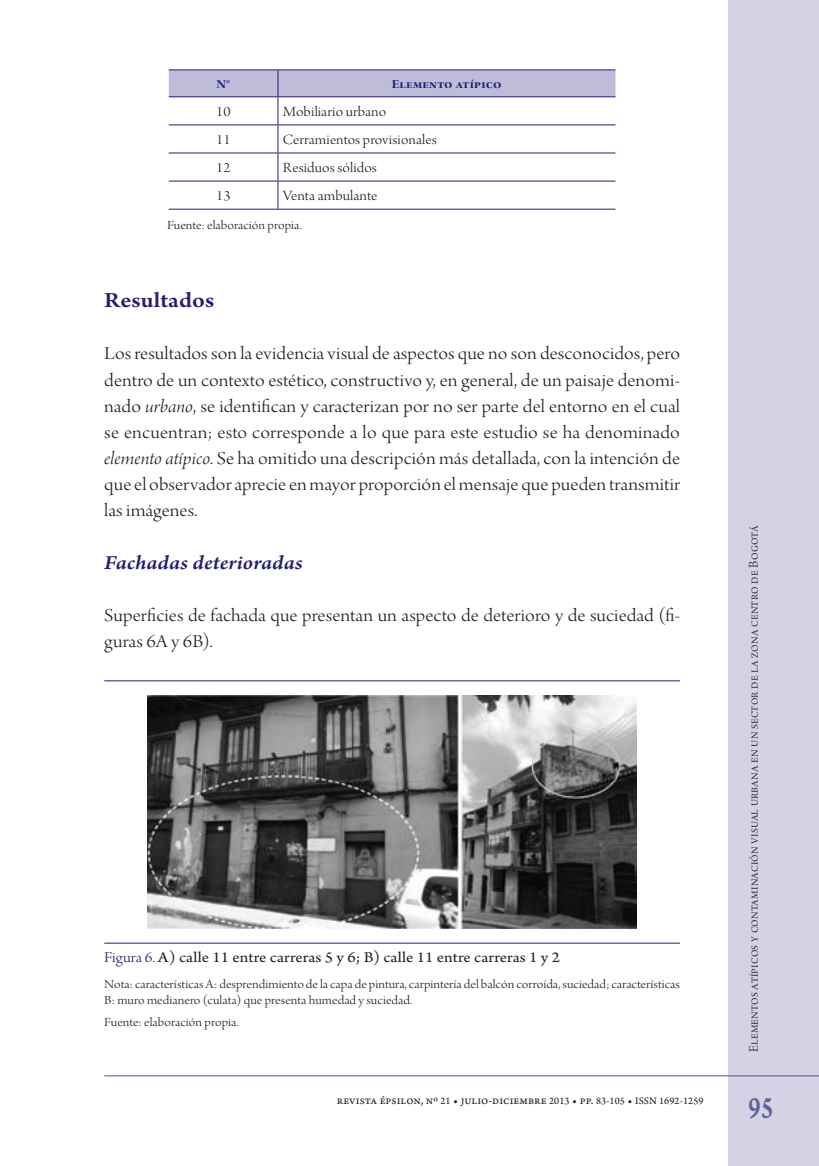
<style>
.page{position:relative;width:819px;height:1166px;background:#fff}
.page>*{position:absolute;margin:0;border:0;box-sizing:border-box;transform-origin:0 0}
.t1{font:31.5px "Arno Pro Smbd Caption";color:#65609b;scale:.75 1}
.t2{font:600 22.75px "Arno Pro";letter-spacing:.005em;color:#221e72;scale:1.1 1}
.t3{font:italic 600 21px "Arno Pro";letter-spacing:.005em;color:#221e72;scale:1.1 1}
.t4{font:19.25px/26.1px "Arno Pro Light Display";letter-spacing:.005em;color:#231f20;text-align:justify;scale:1.1 1}
.t5{font:15.75px "Arno Pro";letter-spacing:.005em;color:#231f20;scale:1.1 1}
.t6{font:14.88px "Arno Pro Light Display";letter-spacing:.005em;color:#231f20;scale:1.1 1}
.t7{font:14px "Arno Pro Light Display";color:#231f20}
.t8{font:13.12px/16.4px "Arno Pro Light Display";letter-spacing:.005em;color:#231f20;scale:1.1 1}
.t9{font:13.12px "Arno Pro Bold Display";letter-spacing:.015em;color:#221e72;scale:1.1 1}
.t10{font:12.25px "Arno Pro Sm Text";letter-spacing:.01em;color:#231f20}
.s1{font-family:"Arno Pro Light Italic Display"}
.s2{font-family:"Arno Pro Light Display";color:#221e72}
.s3{font-size:10.5px}
</style>
<div class="page">
<div style="left:728px;top:0;width:91px;height:1166px;background:#d4d2e5"></div>
<hr style="left:104px;top:1075px;width:715px;height:1px;background:#514e8f">
<hr style="left:169px;top:69px;width:109px;height:1px;background:#221e72">
<hr style="left:278px;top:69px;width:337px;height:1px;background:#221e72">
<hr style="left:169px;top:209px;width:109px;height:1px;background:#221e72">
<hr style="left:278px;top:209px;width:337px;height:1px;background:#221e72">
<svg style="left:169px;top:70px;width:446px;height:139px"></svg>
<hr style="left:104px;top:680px;width:576px;height:1px;background:#221e72">
<hr style="left:104px;top:943px;width:576px;height:1px;background:#221e72">
<img style="left:148px;top:696px;width:488px;height:232px">
<p class="t9" style="left:216px;top:77px;width:14px">N°</p>
<p class="t9" style="left:392px;top:77px;width:101px">Elemento atípico</p>
<p class="t6" style="left:216px;top:103px;width:15px">10</p>
<p class="t6" style="left:283px;top:103px;width:95px">Mobiliario urbano</p>
<p class="t6" style="left:216px;top:132px;width:15px">11</p>
<p class="t6" style="left:283px;top:132px;width:141px">Cerramientos provisionales</p>
<p class="t6" style="left:216px;top:160px;width:15px">12</p>
<p class="t6" style="left:283px;top:160px;width:87px">Residuos sólidos</p>
<p class="t6" style="left:216px;top:188px;width:15px">13</p>
<p class="t6" style="left:283px;top:188px;width:87px">Venta ambulante</p>
<p class="t8" style="left:167px;top:217px;width:124px">Fuente: elaboración propia.</p>
<p class="t2" style="left:104px;top:287px;width:102px">Resultados</p>
<p class="t4" style="left:104px;top:342px;width:525px">Los resultados son la evidencia visual de aspectos que no son desconocidos, pero dentro de un contexto estético, constructivo y, en general, de un paisaje denomi&shy;nado <span class="s1">urbano</span>, se identifican y caracterizan por no ser parte del entorno en el cual se encuentran; esto corresponde a lo que para este estudio se ha denominado <span class="s1">elemento atípico</span>. Se ha omitido una descripción más detallada, con la intención de que el observador aprecie en mayor proporción el mensaje que pueden transmitir las imágenes.</p>
<p class="t3" style="left:104px;top:550px;width:182px">Fachadas deterioradas</p>
<p class="t4" style="left:104px;top:604px;width:525px">Superficies de fachada que presentan un aspecto de deterioro y de suciedad (fi&shy;guras 6A y 6B).</p>
<p class="t5" style="left:104px;top:948px;width:416px"><span class="s2">Figura 6.</span> A) calle 11 entre carreras 5 y 6; B) calle 11 entre carreras 1 y 2</p>
<p class="t8" style="left:104px;top:977px;width:525px">Nota: características A: desprendimiento de la capa de pintura, carpintería del balcón corroída, suciedad; características<br>B: muro medianero (culata) que presenta humedad y suciedad.</p>
<p class="t8" style="left:104px;top:1014px;width:124px">Fuente: elaboración propia.</p>
<p class="t10" style="left:337px;top:1093px;width:368px">revista épsilon, nº <span class="s3">21</span> • julio-diciembre <span class="s3">2013</span> • pp. <span class="s3">83-105</span> • <span class="s3">ISSN 1692-1259</span></p>
<p class="t7" style="left:746px;top:1052px;width:528px;rotate:-90deg">Elementos atípicos y contaminación visual urbana en un sector de la zona centro de Bogotá</p>
<h1 class="t1" style="left:748px;top:1088px;width:34px">95</h1>
</div>
